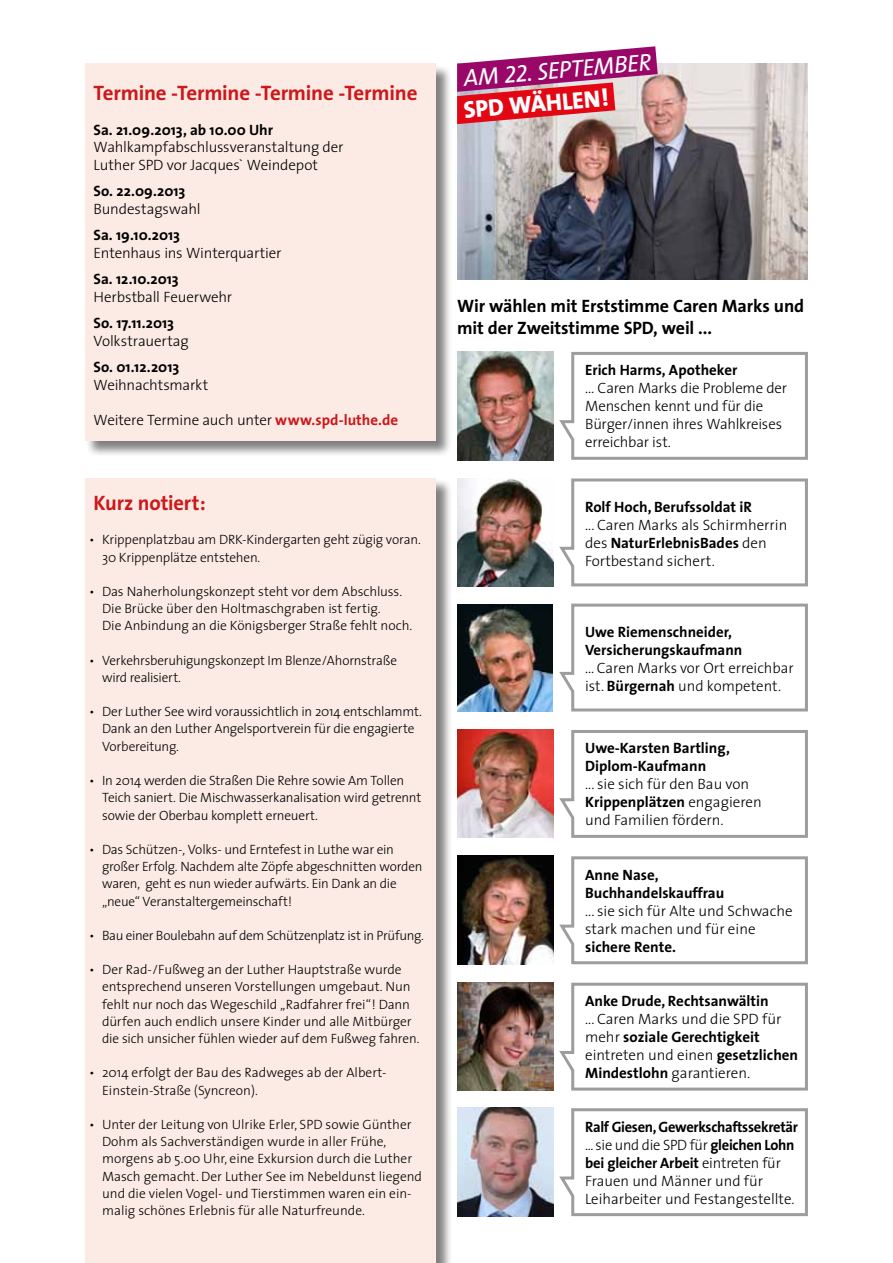
<style>
.page{position:relative;width:893px;height:1263px;background:#fff}
.page>*{position:absolute;margin:0;border:0;box-sizing:border-box;transform-origin:0 0}
.t1{font:italic 24px/32px "The Sans";color:#fff}
.t2{font:700 21px "The Sans";letter-spacing:-.01em;color:#cd171a}
.t3{font:700 18px/21.6px "The Sans";letter-spacing:-.01em;color:#000}
.t4{font:300 15px/18px "The Sans";color:#000}
.t5{font:700 15px/18px "The Sans";color:#000}
.t6{font:300 13.5px/17.2px "The Sans";letter-spacing:-.01em;color:#000}
.s1{font-weight:700;color:#cd171a}
.s2{font-family:"The Sans Caps"}
.s3{font-weight:800;font-style:normal}
.s4{font-weight:700}
</style>
<div class="page">
<div style="left:85px;top:64px;width:367px;height:393px;background:#000;opacity:.5"></div>
<div style="left:85px;top:64px;width:351px;height:377px;background:#fbebe4"></div>
<img style="left:457px;top:64px;width:351px;height:215px">
<div style="left:85px;top:478px;width:367px;height:785px;background:#000;opacity:.5"></div>
<div style="left:85px;top:478px;width:351px;height:785px;background:#fbebe4"></div>
<img style="left:457px;top:856px;width:96px;height:108px">
<img style="left:457px;top:982px;width:96px;height:108px">
<img style="left:457px;top:729px;width:96px;height:109px">
<img style="left:457px;top:478px;width:96px;height:108px">
<img style="left:457px;top:604px;width:95px;height:107px">
<img style="left:457px;top:352px;width:96px;height:108px">
<img style="left:457px;top:1108px;width:96px;height:108px">
<svg style="left:457px;top:46px;width:201px;height:78px"></svg>
<svg style="left:559px;top:351px;width:249px;height:109px"></svg>
<svg style="left:559px;top:1108px;width:249px;height:109px"></svg>
<svg style="left:559px;top:982px;width:249px;height:109px"></svg>
<svg style="left:559px;top:856px;width:249px;height:109px"></svg>
<svg style="left:559px;top:730px;width:249px;height:108px"></svg>
<svg style="left:559px;top:603px;width:249px;height:109px"></svg>
<svg style="left:559px;top:478px;width:249px;height:109px"></svg>
<h2 class="t2" style="left:94px;top:75px;width:325px">Termine -Termine -Termine -Termine</h2>
<p class="t5" style="left:94px;top:120px;width:181px">Sa. 21.09.2013, ab 10.00 Uhr</p>
<p class="t4" style="left:94px;top:138px;width:251px;line-height:17.5px">Wahlkampfabschlussveranstaltung der<br>Luther SPD vor Jacques` Weindepot</p>
<p class="t5" style="left:94px;top:182px;width:93px">So. 22.09.2013</p>
<p class="t4" style="left:94px;top:199px;width:109px">Bundestagswahl</p>
<p class="t5" style="left:94px;top:226px;width:88px">Sa. 19.10.2013</p>
<p class="t4" style="left:94px;top:243px;width:190px">Entenhaus ins Winterquartier</p>
<p class="t5" style="left:94px;top:270px;width:87px">Sa. 12.10.2013</p>
<p class="t4" style="left:94px;top:287px;width:140px">Herbstball Feuerwehr</p>
<p class="t5" style="left:94px;top:314px;width:82px">So. 17.11.2013</p>
<p class="t4" style="left:94px;top:331px;width:97px">Volkstrauertag</p>
<p class="t5" style="left:94px;top:358px;width:87px">So. 01.12.2013</p>
<p class="t4" style="left:94px;top:375px;width:116px">Weihnachtsmarkt</p>
<p class="t4" style="left:94px;top:411px;width:306px">Weitere Termine auch unter <span class="s1">www.spd-luthe.de</span></p>
<h2 class="t2" style="left:94px;top:485px;width:114px">Kurz notiert:</h2>
<p class="t6" style="left:102px;top:531px;width:320px;text-indent:-13px">• Krippenplatzbau am DRK-Kindergarten geht zügig voran.<br>30 Krippenplätze entstehen.</p>
<p class="t6" style="left:102px;top:582px;width:312px;text-indent:-13px">• Das Naherholungskonzept steht vor dem Abschluss.<br>Die Brücke über den Holtmaschgraben ist fertig.<br>Die Anbindung an die Königsberger Straße fehlt noch.</p>
<p class="t6" style="left:102px;top:651px;width:296px;text-indent:-13px">• Verkehrsberuhigungskonzept Im Blenze/Ahornstraße wird realisiert.</p>
<p class="t6" style="left:102px;top:703px;width:321px;text-indent:-13px">• Der Luther See wird voraussichtlich in 2014 entschlammt.<br>Dank an den Luther Angelsportverein für die engagierte<br>Vorbereitung.</p>
<p class="t6" style="left:102px;top:771px;width:321px;text-indent:-13px">• In 2014 werden die Straßen Die Rehre sowie Am Tollen<br>Teich saniert. Die Mischwasserkanalisation wird getrennt sowie der Oberbau komplett erneuert.</p>
<p class="t6" style="left:102px;top:840px;width:322px;text-indent:-13px">• Das Schützen-, Volks- und Erntefest in Luthe war ein großer Erfolg. Nachdem alte Zöpfe abgeschnitten worden waren, geht es nun wieder aufwärts. Ein Dank an die „neue“ Veranstaltergemeinschaft!</p>
<p class="t6" style="left:89px;top:926px;width:336px">• Bau einer Boulebahn auf dem Schützenplatz ist in Prüfung.</p>
<p class="t6" style="left:102px;top:960px;width:319px;text-indent:-13px">• Der Rad-/Fußweg an der Luther Hauptstraße wurde entsprechend unseren Vorstellungen umgebaut. Nun fehlt nur noch das Wegeschild „Radfahrer frei“! Dann dürfen auch endlich unsere Kinder und alle Mitbürger die sich unsicher fühlen wieder auf dem Fußweg fahren.</p>
<p class="t6" style="left:102px;top:1064px;width:286px;text-indent:-13px">• 2014 erfolgt der Bau des Radweges ab der Albert-<br>Einstein-Straße (Syncreon).</p>
<p class="t6" style="left:102px;top:1115px;width:322px;text-indent:-13px">• Unter der Leitung von Ulrike Erler, SPD sowie Günther Dohm als Sachverständigen wurde in aller Frühe, morgens ab 5.00 Uhr, eine Exkursion durch die Luther Masch gemacht. Der Luther See im Nebeldunst liegend und die vielen Vogel- und Tierstimmen waren ein ein&shy;malig schönes Erlebnis für alle Naturfreunde.</p>
<h1 class="t1" style="left:459px;top:62px;width:193px;rotate:-5deg">Am <span class="s2">22</span>. September<br><span class="s3">SPD Wählen!</span></h1>
<h3 class="t3" style="left:457px;top:295px;width:349px">Wir wählen mit Erststimme Caren Marks und mit der Zweitstimme SPD, weil ...</h3>
<p class="t5" style="left:585px;top:360px;width:154px">Erich Harms, Apotheker</p>
<p class="t4" style="left:585px;top:378px;width:203px">... Caren Marks die Probleme der<br>Menschen kennt und für die<br>Bürger/innen ihres Wahlkreises erreichbar ist.</p>
<p class="t5" style="left:585px;top:497px;width:168px">Rolf Hoch, Berufssoldat iR</p>
<p class="t4" style="left:585px;top:515px;width:204px">... Caren Marks als Schirmherrin des <span class="s4">NaturErlebnisBades</span> den<br>Fortbestand sichert.</p>
<p class="t5" style="left:585px;top:622px;width:159px">Uwe Riemenschneider,<br>Versicherungskaufmann</p>
<p class="t4" style="left:585px;top:658px;width:210px">... Caren Marks vor Ort erreichbar ist. <span class="s4">Bürgernah</span> und kompetent.</p>
<p class="t5" style="left:585px;top:739px;width:146px">Uwe-Karsten Bartling,<br>Diplom-Kaufmann</p>
<p class="t4" style="left:585px;top:775px;width:178px">... sie sich für den Bau von<br><span class="s4">Krippenplätzen</span> engagieren und Familien fördern.</p>
<p class="t5" style="left:585px;top:865px;width:141px">Anne Nase,<br>Buchhandelskauffrau</p>
<p class="t4" style="left:585px;top:901px;width:209px">... sie sich für Alte und Schwache stark machen und für eine</p>
<p class="t5" style="left:585px;top:937px;width:92px">sichere Rente.</p>
<p class="t5" style="left:585px;top:991px;width:185px">Anke Drude, Rechtsanwältin</p>
<p class="t4" style="left:585px;top:1009px;width:215px">... Caren Marks und die SPD für mehr <span class="s4">soziale Gerechtigkeit </span>eintreten und einen <span class="s4">gesetzlichen<br>Mindestlohn</span> garantieren.</p>
<p class="t4" style="left:585px;top:1117px;width:214px"><span class="s4">Ralf Giesen, Gewerkschaftssekretär </span>... sie und die SPD für <span class="s4">gleichen Lohn bei gleicher Arbeit</span> eintreten für Frauen und Männer und für Leiharbeiter und Festangestellte.</p>
</div>
